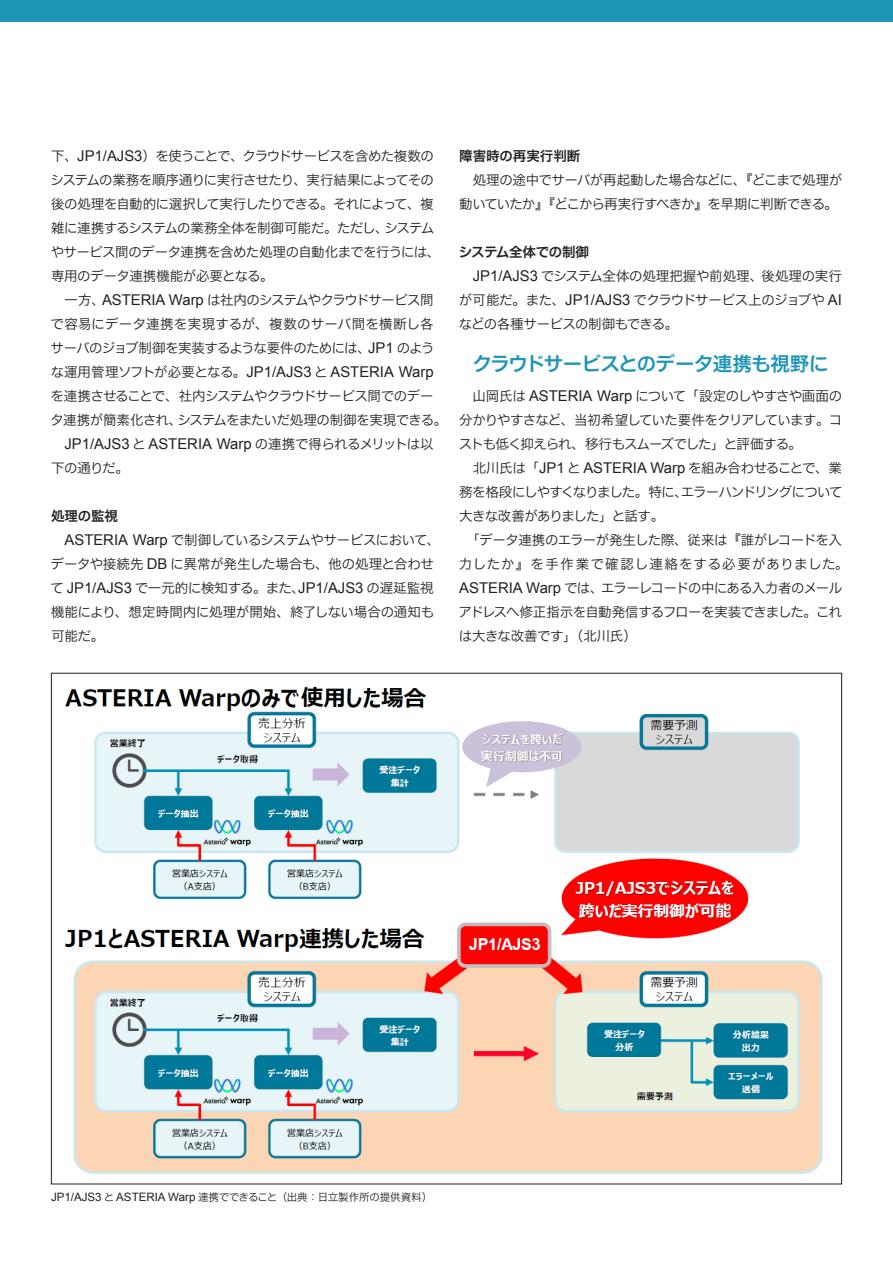
<style>
.page{position:relative;width:893px;height:1263px;background:#fff}
.page>*{position:absolute;margin:0;border:0;box-sizing:border-box;transform-origin:0 0}
.小見出し{font:19.5px "Hira Kak ADK Std W6";letter-spacing:-.05em;color:#1e95b7}
.本文{font:14.85px "Arial";color:#231f20}
.本文-2{font:13.5px/24px "Hira Kak ADK Std W3";letter-spacing:-.07em;color:#231f20}
.本文-3{font:13.5px/24px "Hira Kak ADK Std W3";letter-spacing:-.09em;color:#231f20}
.本文-4{font:13.5px/24px "Hira Kaku Pro N W3";letter-spacing:.01em;color:#231f20}
.本文-5{font:13.5px "Hira Kaku Pro N W6";color:#231f20}
.本文-6{font:13.5px "Hira Kak ADK Std W6";letter-spacing:-.065em;color:#231f20}
.キャプション{font:11.55px "Arial";color:#231f20}
.s1{font-family:"Hira Kaku Pro N W3"}
.s2{font-family:"Arial";font-size:14.85px}
.s3{font-family:"Hira Kak ADK Std W3";font-size:13.5px}
.s4{font-family:"Hira Kaku Pro N W3";font-size:13.5px}
.s5{font-family:"Hira Kak ADK Std W3"}
.s6{font-family:"Hira Kak ADK Std W6"}
.s7{font-family:"Hira Kaku Pro N W6"}
.s8{font-family:"Hira Kak ADK Std W3";font-size:10.5px}
.s9{font-family:"Hira Kaku Pro N W3";font-size:10.5px}
</style>
<div class="page">
<div style="left:0;top:0;width:893px;height:21px;background:#1e95b7"></div>
<img style="left:64px;top:686px;width:759px;height:488px">
<p class="本文-2" style="left:50px;top:143px;width:392px"><span class="s1">下、</span><span class="s2">JP1/AJS3</span><span class="s1">）</span>を<span class="s1">使</span>うことで<span class="s1">、</span>クラウドサービスを<span class="s1">含</span>めた<span class="s1">複数</span>のシステムの<span class="s1">業務</span>を<span class="s1">順序通</span>りに<span class="s1">実行</span>させたり<span class="s1">、実行結果</span>によってその<span class="s1">後</span>の<span class="s1">処理</span>を<span class="s1">自動的</span>に<span class="s1">選択</span>して<span class="s1">実行</span>したりできる<span class="s1">。</span>それによって<span class="s1">、複雑</span>に<span class="s1">連携</span>するシステムの<span class="s1">業務全体</span>を<span class="s1">制御可能</span>だ<span class="s1">。</span>ただし<span class="s1">、</span>システムやサービス<span class="s1">間</span>のデータ<span class="s1">連携</span>を<span class="s1">含</span>めた<span class="s1">処理</span>の<span class="s1">自動化</span>までを<span class="s1">行</span>うには<span class="s1">、専用</span>のデータ<span class="s1">連携機能</span>が<span class="s1">必要</span>となる<span class="s1">。</span></p>
<p class="本文-2" style="left:51px;top:287px;width:386px;text-align:justify"><span class="s1">　一方、</span><span class="s2">ASTERIA Warp</span> は<span class="s1">社内</span>のシステムやクラウドサービス<span class="s1">間</span>で<span class="s1">容易</span>にデータ<span class="s1">連携</span>を<span class="s1">実現</span>するが<span class="s1">、複数</span>のサーバ<span class="s1">間</span>を<span class="s1">横断</span>し<span class="s1">各</span>サーバのジョブ<span class="s1">制御</span>を<span class="s1">実装</span>するような<span class="s1">要件</span>のためには<span class="s1">、</span><span class="s2">JP1</span> のよう</p>
<p class="本文" style="left:51px;top:362px;width:384px"><span class="s3">な</span><span class="s4">運用管理</span><span class="s3">ソフトが</span><span class="s4">必要</span><span class="s3">となる</span><span class="s4">。</span>JP1/AJS3 <span class="s3">と</span> ASTERIA Warp</p>
<p class="本文-2" style="left:51px;top:383px;width:398px">を<span class="s1">連携</span>させることで<span class="s1">、社内</span>システムやクラウドサービス<span class="s1">間</span>でのデータ<span class="s1">連携</span>が<span class="s1">簡素化</span>され<span class="s1">、</span>システムをまたいだ<span class="s1">処理</span>の<span class="s1">制御</span>を<span class="s1">実現</span>できる<span class="s1">。</span></p>
<p class="本文" style="left:65px;top:434px;width:371px">JP1/AJS3 <span class="s3">と</span> ASTERIA Warp <span class="s3">の</span><span class="s4">連携</span><span class="s3">で</span><span class="s4">得</span><span class="s3">られるメリットは</span><span class="s4">以</span></p>
<p class="本文-4" style="left:51px;top:455px;width:79px">下<span class="s5">の</span>通<span class="s5">りだ</span>。</p>
<p class="本文-5" style="left:51px;top:503px;width:69px">処理<span class="s6">の</span>監視</p>
<p class="本文-2" style="left:51px;top:527px;width:391px;text-indent:14px"><span class="s2">ASTERIA Warp</span> で<span class="s1">制御</span>しているシステムやサービスにおいて<span class="s1">、</span>データや<span class="s1">接続先</span> <span class="s2">DB</span> に<span class="s1">異常</span>が<span class="s1">発生</span>した<span class="s1">場合</span>も<span class="s1">、他</span>の<span class="s1">処理</span>と<span class="s1">合</span>わせ</p>
<p class="本文" style="left:51px;top:578px;width:385px"><span class="s3">て</span> JP1/AJS3 <span class="s3">で</span><span class="s4">一元的</span><span class="s3">に</span><span class="s4">検知</span><span class="s3">する</span><span class="s4">。</span><span class="s3">また</span><span class="s4">、</span>JP1/AJS3 <span class="s3">の</span><span class="s4">遅延監視</span></p>
<p class="本文-4" style="left:51px;top:599px;width:385px">機能<span class="s5">により</span>、想定時間内<span class="s5">に</span>処理<span class="s5">が</span>開始、終了<span class="s5">しない</span>場合<span class="s5">の</span>通知<span class="s5">も</span>可能<span class="s5">だ</span>。</p>
<p class="本文-5" style="left:459px;top:143px;width:123px">障害時<span class="s6">の</span>再実行判断</p>
<p class="本文-2" style="left:459px;top:167px;width:384px"><span class="s1">　処理</span>の<span class="s1">途中</span>でサーバが<span class="s1">再起動</span>した<span class="s1">場合</span>などに<span class="s1">、『</span>どこまで<span class="s1">処理</span>が<span class="s1">動</span>いていたか<span class="s1">』『</span>どこから<span class="s1">再実行</span>すべきか<span class="s1">』</span>を<span class="s1">早期</span>に<span class="s1">判断</span>できる<span class="s1">。</span></p>
<p class="本文-6" style="left:459px;top:243px;width:132px">システム<span class="s7">全体</span>での<span class="s7">制御</span></p>
<p class="本文-2" style="left:459px;top:263px;width:385px;text-align:justify;text-indent:14px"><span class="s2">JP1/AJS3</span> でシステム<span class="s1">全体</span>の<span class="s1">処理把握</span>や<span class="s1">前処理、後処理</span>の<span class="s1">実行</span>が<span class="s1">可能</span>だ<span class="s1">。</span>また<span class="s1">、</span><span class="s2">JP1/AJS3</span> でクラウドサービス<span class="s1">上</span>のジョブや <span class="s2">AI</span>などの<span class="s1">各種</span>サービスの<span class="s1">制御</span>もできる<span class="s1">。</span></p>
<p class="小見出し" style="left:472px;top:351px;width:358px">クラウドサービスとのデータ<span class="s7">連携</span>も<span class="s7">視野</span>に</p>
<p class="本文-2" style="left:459px;top:383px;width:385px;text-align:justify"><span class="s1">　山岡氏</span>は <span class="s2">ASTERIA Warp</span> について<span class="s1">「設定</span>のしやすさや<span class="s1">画面</span>の<span class="s1">分</span>かりやすさなど<span class="s1">、当初希望</span>していた<span class="s1">要件</span>をクリアしています<span class="s1">。</span>コストも<span class="s1">低</span>く<span class="s1">抑</span>えられ<span class="s1">、移行</span>もスムーズでした<span class="s1">」</span>と<span class="s1">評価</span>する<span class="s1">。</span></p>
<p class="本文" style="left:459px;top:458px;width:384px"><span class="s4">　北川氏</span><span class="s3">は</span><span class="s4">「</span>JP1 <span class="s3">と</span> ASTERIA Warp <span class="s3">を</span><span class="s4">組</span><span class="s3">み</span><span class="s4">合</span><span class="s3">わせることで</span><span class="s4">、業</span></p>
<p class="本文-3" style="left:459px;top:479px;width:385px"><span class="s1">務</span>を<span class="s1">格段</span>にしやすくなりました<span class="s1">。特</span>に<span class="s1">、</span>エラーハンドリングについて<span class="s1">大</span>きな<span class="s1">改善</span>がありました<span class="s1">」</span>と<span class="s1">話</span>す<span class="s1">。</span></p>
<p class="本文-2" style="left:459px;top:527px;width:392px"><span class="s1">　「</span>データ<span class="s1">連携</span>のエラーが<span class="s1">発生</span>した<span class="s1">際、従来</span>は<span class="s1">『誰</span>がレコードを<span class="s1">入力</span>したか<span class="s1">』</span>を<span class="s1">手作業</span>で<span class="s1">確認</span>し<span class="s1">連絡</span>をする<span class="s1">必要</span>がありました<span class="s1">。<br></span><span class="s2">ASTERIA Warp</span> では<span class="s1">、</span>エラーレコードの<span class="s1">中</span>にある<span class="s1">入力者</span>のメールアドレスへ<span class="s1">修正指示</span>を<span class="s1">自動発信</span>するフローを<span class="s1">実装</span>できました<span class="s1">。</span>これは<span class="s1">大</span>きな<span class="s1">改善</span>です<span class="s1">」（北川氏）</span></p>
<p class="キャプション" style="left:51px;top:1189px;width:383px">JP1/AJS3 <span class="s8">と</span> ASTERIA Warp <span class="s9">連携</span><span class="s8">でできること</span><span class="s9">（出典：日立製作所</span><span class="s8">の</span><span class="s9">提供資料）</span></p>
</div>
